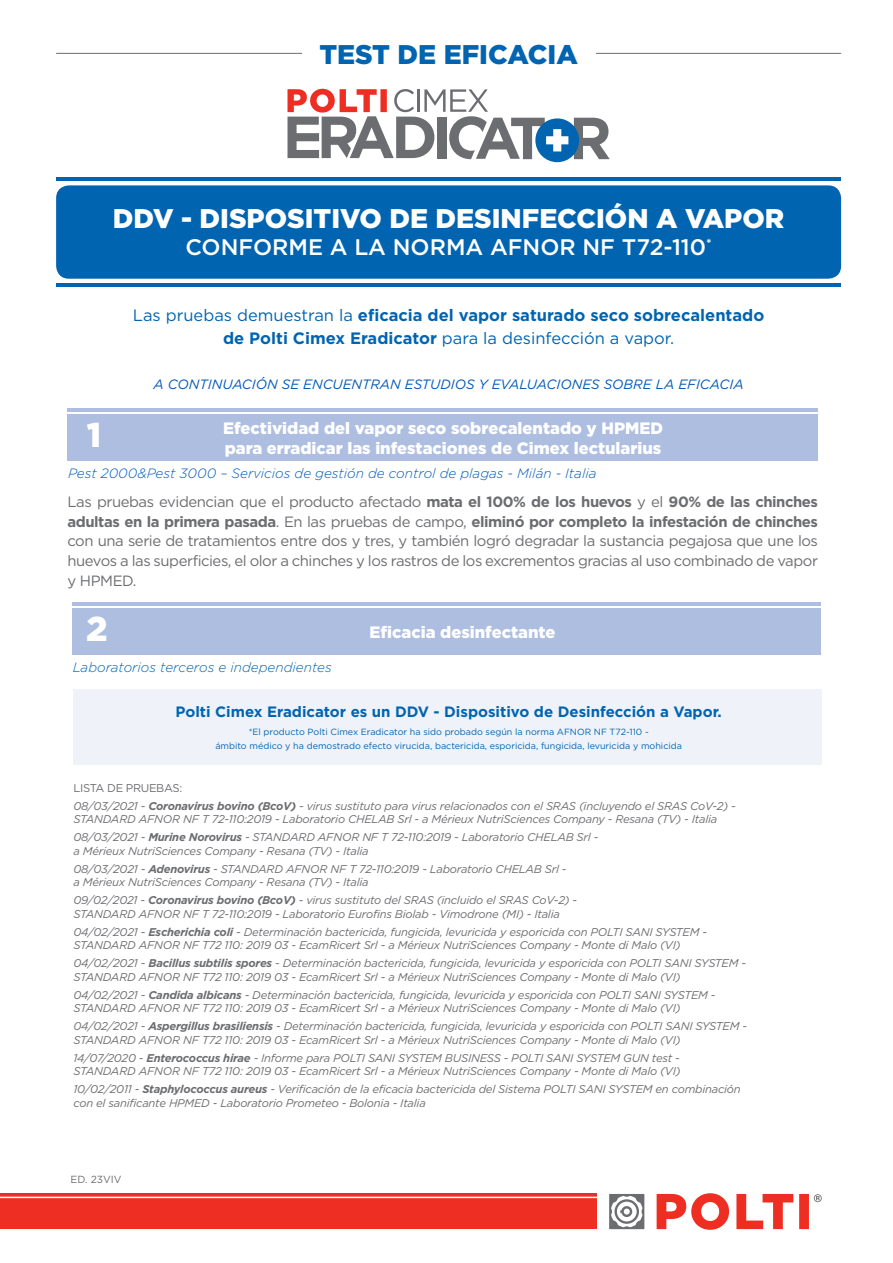
<style>
.page{position:relative;width:893px;height:1263px;background:#fff}
.page>*{position:absolute;margin:0;border:0;box-sizing:border-box;transform-origin:0 0}
.t1{font:900 34.5px "Gotham";color:#fff}
.t2{font:900 27px "Gotham";color:#fff}
.t3{font:900 27px "Gotham";color:#0164b1}
.t4{font:500 22.5px "Gotham";color:#fff}
.t5{font:900 16.5px "Gotham";color:#fff}
.t6{font:700 16.5px "Gotham";color:#0164b1}
.t7{font:16.5px "Gotham";color:#0164b1}
.t8{font:700 15px "Gotham";color:#0164b1}
.t9{font:14.85px/19.6px "Gotham";letter-spacing:-.03em;color:#6c6d70;text-align:justify}
.t10{font:italic 300 13.5px "Gotham";color:#0058b8}
.t11{font:italic 13.5px "Gotham";color:#0058b8}
.t12{font:italic 300 13.5px "Gotham";color:#0164b1}
.t13{font:italic 11.25px "Gotham";letter-spacing:-.02em;color:#6c6d70}
.t14{font:11.25px "Gotham";letter-spacing:-.03em;color:#6c6d70}
.t15{font:10.35px "Gotham";color:#6c6d70}
.t16{font:9px "Gotham";color:#0164b1}
.s1{font-weight:400}
.s2{font-weight:700}
</style>
<div class="page">
<div style="left:0;top:1194px;width:597px;height:35px;background:#ee2e22"></div>
<hr style="left:0;top:1197px;width:606px;height:1px;background:#fff">
<svg style="left:609px;top:1194px;width:35px;height:35px"></svg>
<svg style="left:657px;top:1193px;width:165px;height:37px"></svg>
<svg style="left:574px;top:118px;width:36px;height:41px"></svg>
<div style="left:535px;top:118px;width:44px;height:44px;background:#0164b1;border-radius:50%"></div>
<svg style="left:287px;top:89px;width:281px;height:70px"></svg>
<div style="left:67px;top:415px;width:750px;height:46px;background:#adbee1"></div>
<hr style="left:67px;top:408px;width:750px;height:3px;background:#adbee1">
<div style="left:56px;top:185px;width:785px;height:94px;background:#0164b1;border-radius:13px"></div>
<hr style="left:56px;top:177px;width:785px;height:3px;background:#0164b1">
<hr style="left:56px;top:284px;width:785px;height:3px;background:#0164b1">
<hr style="left:56px;top:53px;width:785px;height:1px;background:#6c6d70">
<div style="left:302px;top:36px;width:293px;height:31px;background:#fff"></div>
<div style="left:73px;top:689px;width:749px;height:76px;background:#eff2f9"></div>
<div style="left:72px;top:609px;width:748px;height:46px;background:#adbee1"></div>
<hr style="left:72px;top:602px;width:748px;height:3px;background:#adbee1">
<p class="t3" style="left:319px;top:38px;width:260px">TEST DE EFICACIA</p>
<p class="t2" style="left:113px;top:203px;width:673px">DDV - DISPOSITIVO DE DESINFECCIÓN A VAPOR</p>
<p class="t4" style="left:185px;top:235px;width:528px">CONFORME A LA NORMA AFNOR NF T72-110<sup>*</sup></p>
<p class="t6" style="left:133px;top:306px;width:633px"><span class="s1">Las pruebas demuestran la</span> eficacia del vapor saturado seco sobrecalentado</p>
<p class="t7" style="left:223px;top:329px;width:452px"><span class="s2">de Polti Cimex Eradicator</span> para la desinfección a vapor.</p>
<p class="t11" style="left:154px;top:376px;width:591px">A CONTINUACIÓN SE ENCUENTRAN ESTUDIOS Y EVALUACIONES SOBRE LA EFICACIA</p>
<p class="t5" style="left:223px;top:418px;width:441px">Efectividad del vapor seco sobrecalentado y HPMED</p>
<p class="t5" style="left:225px;top:438px;width:438px">para erradicar las infestaciones de Cimex lectularius</p>
<p class="t10" style="left:68px;top:464px;width:530px">Pest 2000&amp;Pest 3000 – Servicios de gestión de control de plagas - Milán - Italia</p>
<p class="t1" style="left:87px;top:415px;width:16px">1</p>
<p class="t9" style="left:67px;top:492px;width:752px">Las pruebas evidencian que el producto afectado <span class="s2">mata el 100% de los huevos</span> y el <span class="s2">90% de las chinches adultas en la primera pasada</span>. En las pruebas de campo, <span class="s2">eliminó por completo la infestación de chinches </span>con una serie de tratamientos entre dos y tres, y también logró degradar la sustancia pegajosa que une los huevos a las superficies, el olor a chinches y los rastros de los excrementos gracias al uso combinado de vapor y HPMED.</p>
<p class="t1" style="left:86px;top:609px;width:23px">2</p>
<p class="t5" style="left:370px;top:622px;width:187px">Eficacia desinfectante</p>
<p class="t12" style="left:73px;top:658px;width:261px">Laboratorios terceros e independientes</p>
<p class="t8" style="left:176px;top:702px;width:548px">Polti Cimex Eradicator es un DDV - Dispositivo de Desinfección a Vapor.</p>
<p class="t16" style="left:249px;top:726px;width:402px">*El producto Polti Cimex Eradicator ha sido probado según la norma AFNOR NF T72-110 -</p>
<p class="t16" style="left:215px;top:740px;width:468px">ámbito médico y ha demostrado efecto virucida, bactericida, esporicida, fungicida, levuricida y mohicida</p>
<p class="t14" style="left:73px;top:781px;width:110px">LISTA DE PRUEBAS:</p>
<p class="t13" style="left:73px;top:799px;width:664px">08/03/2021 - <span class="s2">Coronavirus bovino (BcoV)</span> - virus sustituto para virus relacionados con el SRAS (incluyendo el SRAS CoV-2) -</p>
<p class="t13" style="left:73px;top:813px;width:645px">STANDARD AFNOR NF T 72-110:2019 - Laboratorio CHELAB Srl - a Mérieux NutriSciences Company - Resana (TV) - Italia</p>
<p class="t13" style="left:73px;top:831px;width:526px">08/03/2021 - <span class="s2">Murine Norovirus</span> - STANDARD AFNOR NF T 72-110:2019 - Laboratorio CHELAB Srl -</p>
<p class="t13" style="left:73px;top:844px;width:297px">a Mérieux NutriSciences Company - Resana (TV) - Italia</p>
<p class="t13" style="left:73px;top:862px;width:495px">08/03/2021 - <span class="s2">Adenovirus</span> - STANDARD AFNOR NF T 72-110:2019 - Laboratorio CHELAB Srl -</p>
<p class="t13" style="left:73px;top:876px;width:297px">a Mérieux NutriSciences Company - Resana (TV) - Italia</p>
<p class="t13" style="left:73px;top:894px;width:505px">09/02/2021 - <span class="s2">Coronavirus bovino (BcoV)</span> - virus sustituto del SRAS (incluido el SRAS CoV-2) -</p>
<p class="t13" style="left:73px;top:907px;width:488px">STANDARD AFNOR NF T 72-110:2019 - Laboratorio Eurofins Biolab - Vimodrone (MI) - Italia</p>
<p class="t13" style="left:73px;top:925px;width:635px">04/02/2021 - <span class="s2">Escherichia coli</span> - Determinación bactericida, fungicida, levuricida y esporicida con POLTI SANI SYSTEM -</p>
<p class="t13" style="left:73px;top:939px;width:609px">STANDARD AFNOR NF T72 110: 2019 03 - EcamRicert Srl - a Mérieux NutriSciences Company - Monte di Malo (VI)</p>
<p class="t13" style="left:73px;top:957px;width:674px">04/02/2021 - <span class="s2">Bacillus subtilis spores</span> - Determinación bactericida, fungicida, levuricida y esporicida con POLTI SANI SYSTEM -</p>
<p class="t13" style="left:73px;top:970px;width:609px">STANDARD AFNOR NF T72 110: 2019 03 - EcamRicert Srl - a Mérieux NutriSciences Company - Monte di Malo (VI)</p>
<p class="t13" style="left:73px;top:988px;width:644px">04/02/2021 - <span class="s2">Candida albicans</span> - Determinación bactericida, fungicida, levuricida y esporicida con POLTI SANI SYSTEM -</p>
<p class="t13" style="left:73px;top:1002px;width:609px">STANDARD AFNOR NF T72 110: 2019 03 - EcamRicert Srl - a Mérieux NutriSciences Company - Monte di Malo (VI)</p>
<p class="t13" style="left:73px;top:1020px;width:675px">04/02/2021 - <span class="s2">Aspergillus brasiliensis</span> - Determinación bactericida, fungicida, levuricida y esporicida con POLTI SANI SYSTEM -</p>
<p class="t13" style="left:73px;top:1033px;width:609px">STANDARD AFNOR NF T72 110: 2019 03 - EcamRicert Srl - a Mérieux NutriSciences Company - Monte di Malo (VI)</p>
<p class="t13" style="left:73px;top:1051px;width:608px">14/07/2020 - <span class="s2">Enterococcus hirae</span> - Informe para POLTI SANI SYSTEM BUSINESS - POLTI SANI SYSTEM GUN test -</p>
<p class="t13" style="left:73px;top:1065px;width:609px">STANDARD AFNOR NF T72 110: 2019 03 - EcamRicert Srl - a Mérieux NutriSciences Company - Monte di Malo (VI)</p>
<p class="t13" style="left:73px;top:1083px;width:669px">10/02/2011 - <span class="s2">Staphylococcus aureus</span> - Verificación de la eficacia bactericida del Sistema POLTI SANI SYSTEM en combinación</p>
<p class="t13" style="left:73px;top:1096px;width:354px">con el sanificante HPMED - Laboratorio Prometeo - Bolonia - Italia</p>
<p class="t15" style="left:71px;top:1173px;width:53px">ED. 23VIV</p>
</div>
